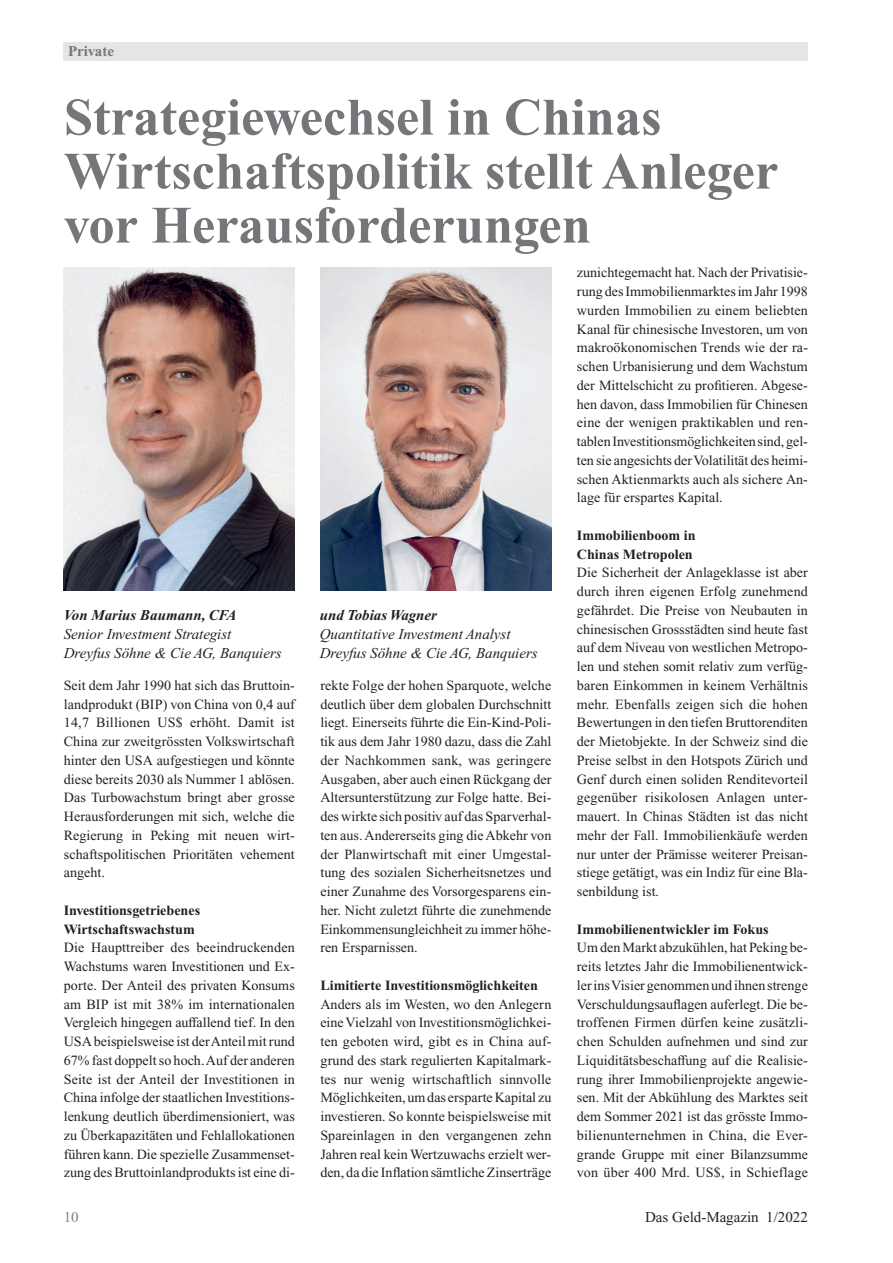
<style>
.page{position:relative;width:893px;height:1263px;background:#fff}
.page>*{position:absolute;margin:0;border:0;box-sizing:border-box;transform-origin:0 0}
.t1{font:700 52.5px/54px "Times New Roman PS Std";color:#757679}
.t2{font:italic 15px "Times New Roman PS Std";color:#231f20}
.t3{font:italic 700 15px "Times New Roman PS Std";color:#231f20}
.t4{font:15px "Times New Roman PS Std";color:#231f20}
.t5{font:700 15px "Times New Roman PS Std";color:#757679}
.t6{font:15px "Times New Roman PS Std";color:#808285}
.t7{font:14.1px/18.8px "Times New Roman PS Std";color:#231f20;text-align:justify}
.t8{font:700 14.1px/18.8px "Times New Roman PS Std";color:#231f20}
</style>
<div class="page">
<div style="left:64px;top:43px;width:744px;height:18px;background:#e4e5e7"></div>
<img style="left:320px;top:267px;width:231px;height:324px">
<img style="left:64px;top:267px;width:231px;height:324px">
<p class="t5" style="left:68px;top:46px;width:48px">Private</p>
<h1 class="t1" style="left:64px;top:96px;width:716px">Strategiewechsel in Chinas<br>Wirtschaftspolitik stellt Anleger vor Herausforderungen</h1>
<p class="t3" style="left:64px;top:610px;width:174px">Von Marius Baumann, CFA</p>
<p class="t3" style="left:320px;top:610px;width:119px">und Tobias Wagner</p>
<p class="t2" style="left:64px;top:629px;width:169px">Senior Investment Strategist</p>
<p class="t2" style="left:320px;top:629px;width:192px">Quantitative Investment Analyst</p>
<p class="t2" style="left:64px;top:647px;width:219px">Dreyfus Söhne &amp; Cie AG, Banquiers</p>
<p class="t2" style="left:320px;top:647px;width:219px">Dreyfus Söhne &amp; Cie AG, Banquiers</p>
<p class="t7" style="left:64px;top:677px;width:233px">Seit dem Jahr 1990 hat sich das Bruttoin&shy;landprodukt (BIP) von China von 0,4 auf 14,7 Billionen US$ erhöht. Damit ist China zur zweitgrössten Volkswirtschaft hinter den USA aufgestiegen und könnte diese bereits 2030 als Nummer 1 ablösen.<br>Das Turbowachstum bringt aber grosse Herausforderungen mit sich, welche die Regierung in Peking mit neuen wirt&shy;schaftspolitischen Prioritäten vehement angeht.</p>
<p class="t8" style="left:64px;top:902px;width:138px">Investitionsgetriebenes<br>Wirtschaftswachstum</p>
<p class="t7" style="left:64px;top:939px;width:233px">Die Haupttreiber des beeindruckenden Wachstums waren Investitionen und Ex&shy;porte. Der Anteil des privaten Konsums am BIP ist mit 38% im internationalen Vergleich hingegen auffallend tief. In den USA beispielsweise ist der Anteil mit rund 67% fast doppelt so hoch. Auf der anderen Seite ist der Anteil der Investitionen in China infolge der staatlichen Investitions&shy;lenkung deutlich überdimensioniert, was zu Überkapazitäten und Fehlallokationen führen kann. Die spezielle Zusammenset&shy;zung des Bruttoinlandprodukts ist eine di-</p>
<p class="t7" style="left:320px;top:677px;width:233px">rekte Folge der hohen Sparquote, welche deutlich über dem globalen Durchschnitt liegt. Einerseits führte die Ein-Kind-Poli&shy;tik aus dem Jahr 1980 dazu, dass die Zahl der Nachkommen sank, was geringere Ausgaben, aber auch einen Rückgang der Altersunterstützung zur Folge hatte. Bei&shy;des wirkte sich positiv auf das Sparverhal&shy;ten aus. Andererseits ging die Abkehr von der Planwirtschaft mit einer Umgestal&shy;tung des sozialen Sicherheitsnetzes und einer Zunahme des Vorsorgesparens ein&shy;her. Nicht zuletzt führte die zunehmende Einkommensungleichheit zu immer höhe&shy;ren Ersparnissen.</p>
<p class="t8" style="left:320px;top:977px;width:219px">Limitierte Investitionsmöglichkeiten</p>
<p class="t7" style="left:320px;top:996px;width:233px">Anders als im Westen, wo den Anlegern eine Vielzahl von Investitionsmöglichkei&shy;ten geboten wird, gibt es in China auf&shy;grund des stark regulierten Kapitalmark&shy;tes nur wenig wirtschaftlich sinnvolle Möglichkeiten, um das ersparte Kapital zu investieren. So konnte beispielsweise mit Spareinlagen in den vergangenen zehn Jahren real kein Wertzuwachs erzielt wer&shy;den, da die Inflation sämtliche Zinserträge</p>
<p class="t7" style="left:577px;top:264px;width:233px">zunichtegemacht hat. Nach der Privatisie&shy;rung des Immobilienmarktes im Jahr 1998 wurden Immobilien zu einem beliebten Kanal für chinesische Investoren, um von makroökonomischen Trends wie der ra&shy;schen Urbanisierung und dem Wachstum der Mittelschicht zu profitieren. Abgese&shy;hen davon, dass Immobilien für Chinesen eine der wenigen praktikablen und ren - tablen Investitionsmöglichkeiten sind, gel&shy;ten sie angesichts der Volatilität des heimi&shy;schen Aktienmarkts auch als sichere An&shy;lage für erspartes Kapital.</p>
<p class="t8" style="left:577px;top:527px;width:120px">Immobilienboom in<br>Chinas Metropolen</p>
<p class="t7" style="left:577px;top:564px;width:233px">Die Sicherheit der Anlageklasse ist aber durch ihren eigenen Erfolg zunehmend gefährdet. Die Preise von Neubauten in chinesischen Grossstädten sind heute fast auf dem Niveau von westlichen Metropo&shy;len und stehen somit relativ zum verfüg&shy;baren Einkommen in keinem Verhältnis mehr. Ebenfalls zeigen sich die hohen Bewertungen in den tiefen Bruttorenditen der Mietobjekte. In der Schweiz sind die Preise selbst in den Hotspots Zürich und Genf durch einen soliden Renditevorteil gegenüber risikolosen Anlagen unter&shy;mauert. In Chinas Städten ist das nicht mehr der Fall. Immobilienkäufe werden nur unter der Prämisse weiterer Preisan&shy;stiege getätigt, was ein Indiz für eine Bla&shy;senbildung ist.</p>
<p class="t8" style="left:577px;top:921px;width:193px">Immobilienentwickler im Fokus</p>
<p class="t7" style="left:577px;top:939px;width:233px">Um den Markt abzukühlen, hat Peking be&shy;reits letztes Jahr die Immobilienentwick&shy;ler ins Visier genommen und ihnen strenge Verschuldungsauflagen auferlegt. Die be&shy;troffenen Firmen dürfen keine zusätzli&shy;chen Schulden aufnehmen und sind zur Liquiditätsbeschaffung auf die Realisie&shy;rung ihrer Immobilienprojekte angewie&shy;sen. Mit der Abkühlung des Marktes seit dem Sommer 2021 ist das grösste Immo&shy;bilienunternehmen in China, die Ever&shy;grande Gruppe mit einer Bilanzsumme von über 400 Mrd. US$, in Schieflage</p>
<p class="t6" style="left:64px;top:1212px;width:16px">10</p>
<p class="t4" style="left:645px;top:1212px;width:164px">Das Geld-Magazin 1/2022</p>
</div>
